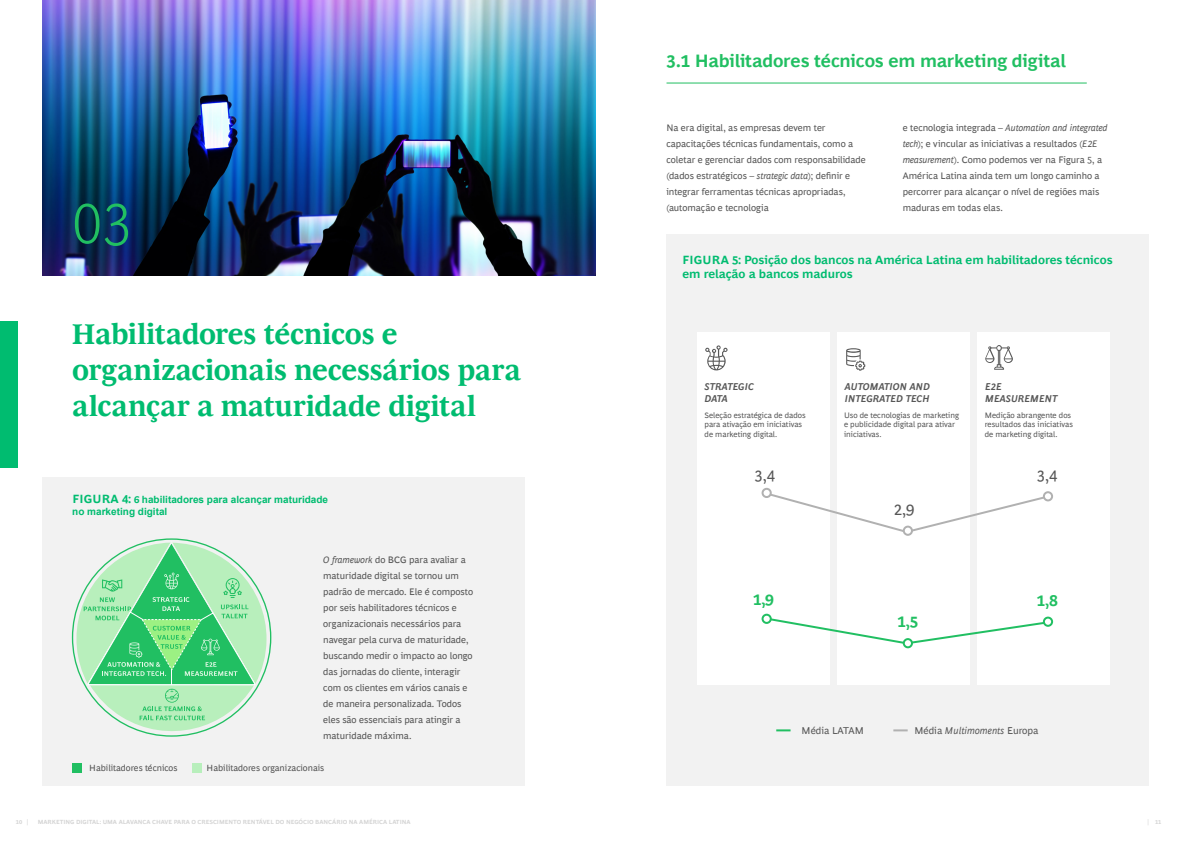
<style>
.page{position:relative;width:1191px;height:842px;background:#fff}
.page>*{position:absolute;margin:0;border:0;box-sizing:border-box;transform-origin:0 0}
.Agenda_numbers{font:300 60px "Henderson BCG Sans";color:#21bf61;scale:.95 1}
.Chapter_Title_01{font:700 29px/36px "Henderson BCG Serif";letter-spacing:-.005em;color:#00bc70}
.Title_02{font:700 18px "Henderson BCG Sans";letter-spacing:-.015em;color:#21bf62}
.t1{font:16px "Henderson BCG Sans";color:#575757}
.t2{font:700 16px "Henderson BCG Sans";color:#21bf62}
.Body_Copy_-_Bullet_B{font:700 12px/14.4px "Henderson BCG Sans";color:#00bc70}
.Body_Copy_-_Bullet_B-2{font:700 10px/12px "Arial";color:#00bc70}
.t3{font:italic 700 10px/12px "Henderson BCG Sans";color:#575757}
.t4{font:italic 10px "Henderson BCG Sans";color:#575757}
.t5{font:10px "Henderson BCG Sans";color:#575757}
.Body_copy_2_column{font:9.5px/16px "Henderson BCG Sans";letter-spacing:-.005em;color:#535353}
.t6{font:9px "Henderson BCG Sans";color:#535353}
.t7{font:8px/9.5px "Henderson BCG Sans";color:#575757}
.t8{font:700 6px "Henderson BCG Sans";color:#d4d4d4}
.s1{font-family:"Henderson BCG Sans";font-size:12px}
.s2{font-family:"Henderson BCG Sans"}
.s3{font-style:italic}
.s4{font-style:normal}
</style>
<div class="page">
<div style="left:666px;top:234px;width:482px;height:551px;background:#f2f2f2"></div>
<div style="left:697px;top:332px;width:132px;height:353px;background:#fff"></div>
<div style="left:837px;top:332px;width:132px;height:353px;background:#fff"></div>
<div style="left:977px;top:332px;width:132px;height:353px;background:#fff"></div>
<svg style="left:768px;top:616px;width:283px;height:29px"></svg>
<svg style="left:768px;top:490px;width:283px;height:44px"></svg>
<svg style="left:985px;top:345px;width:28px;height:25px"></svg>
<svg style="left:846px;top:348px;width:19px;height:23px"></svg>
<svg style="left:705px;top:345px;width:22px;height:25px"></svg>
<svg style="left:893px;top:729px;width:14px;height:2px"></svg>
<svg style="left:776px;top:729px;width:14px;height:2px"></svg>
<div style="left:761px;top:488px;width:10px;height:10px;border:2px solid #b1b1b1;border-radius:50%"></div>
<div style="left:761px;top:614px;width:10px;height:10px;border:2px solid #21bf62;border-radius:50%"></div>
<div style="left:903px;top:527px;width:9px;height:8px;background:#fff;border-radius:50%"></div>
<div style="left:902px;top:526px;width:11px;height:10px;border:2px solid #b1b1b1;border-radius:50%"></div>
<div style="left:903px;top:639px;width:9px;height:8px;background:#fff;border-radius:50%"></div>
<div style="left:902px;top:638px;width:11px;height:10px;border:2px solid #21bf62;border-radius:50%"></div>
<div style="left:1044px;top:492px;width:8px;height:8px;background:#fff;border-radius:50%"></div>
<div style="left:1043px;top:491px;width:10px;height:10px;border:2px solid #b1b1b1;border-radius:50%"></div>
<div style="left:1044px;top:618px;width:8px;height:8px;background:#fff;border-radius:50%"></div>
<div style="left:1043px;top:617px;width:10px;height:10px;border:2px solid #21bf62;border-radius:50%"></div>
<div style="left:43px;top:477px;width:481px;height:308px;background:#f2f2f2"></div>
<img style="left:43px;top:0;width:552px;height:275px">
<div style="left:0;top:322px;width:18px;height:146px;background:#00bc70"></div>
<hr style="left:666px;top:83px;width:420px;height:1px;background:#21bf61">
<div style="left:72px;top:763px;width:10px;height:10px;background:#21bf62"></div>
<div style="left:192px;top:763px;width:9px;height:10px;background:#b8efbc"></div>
<svg style="left:71px;top:541px;width:196px;height:196px"></svg>
<p class="Agenda_numbers" style="left:72px;top:178px;width:64px">03</p>
<p class="Chapter_Title_01" style="left:72px;top:314px;width:450px">Habilitadores técnicos e organizacionais necessários para alcançar a maturidade digital</p>
<p class="Body_Copy_-_Bullet_B-2" style="left:72px;top:493px;width:257px"><span class="s1">FIGURA 4:</span> <span class="s2">6</span> habilitadores para alcançar maturidade no marketing digital</p>
<p class="Body_copy_2_column" style="left:323px;top:551px;width:151px"><span class="s3">O framework</span> do BCG para avaliar a maturidade digital se tornou um padrão de mercado. Ele é composto por seis habilitadores técnicos e organizacionais necessários para navegar pela curva de maturidade, buscando medir o impacto ao longo das jornadas do cliente, interagir com os clientes em vários canais e de maneira personalizada. Todos eles são essenciais para atingir a maturidade máxima.</p>
<p class="t6" style="left:89px;top:761px;width:90px">Habilitadores técnicos</p>
<p class="t6" style="left:207px;top:761px;width:119px">Habilitadores organizacionais</p>
<p class="Title_02" style="left:666px;top:48px;width:401px">3.1 Habilitadores técnicos em marketing digital</p>
<p class="Body_copy_2_column" style="left:666px;top:119px;width:201px">Na era digital, as empresas devem ter capacitações técnicas fundamentais, como a coletar e gerenciar dados com responsabilidade (dados estratégicos – <span class="s3">strategic data</span>); definir e integrar ferramentas técnicas apropriadas, (automação e tecnologia</p>
<p class="Body_copy_2_column" style="left:902px;top:119px;width:206px">e tecnologia integrada – <span class="s3">Automation and integrated tech</span>); e vincular as iniciativas a resultados (<span class="s3">E2E measurement</span>). Como podemos ver na Figura 5, a América Latina ainda tem um longo caminho a percorrer para alcançar o nível de regiões mais maduras em todas elas.</p>
<p class="Body_Copy_-_Bullet_B" style="left:682px;top:252px;width:432px">FIGURA 5: Posição dos bancos na América Latina em habilitadores técnicos em relação a bancos maduros</p>
<p class="t3" style="left:704px;top:380px;width:51px">STRATEGIC<br>DATA</p>
<p class="t3" style="left:845px;top:380px;width:87px">AUTOMATION AND<br>INTEGRATED TECH</p>
<p class="t3" style="left:985px;top:380px;width:74px">E2E<br>MEASUREMENT</p>
<p class="t7" style="left:704px;top:410px;width:103px">Seleção estratégica de dados para ativação em iniciativas de marketing digital.</p>
<p class="t7" style="left:844px;top:410px;width:116px">Uso de tecnologias de marketing e publicidade digital para ativar iniciativas.</p>
<p class="t7" style="left:984px;top:410px;width:90px">Medição abrangente dos resultados das iniciativas de marketing digital.</p>
<h3 class="t1" style="left:754px;top:464px;width:22px">3,4</h3>
<h3 class="t1" style="left:1036px;top:464px;width:22px">3,4</h3>
<h3 class="t1" style="left:893px;top:498px;width:22px">2,9</h3>
<h3 class="t2" style="left:753px;top:588px;width:22px">1,9</h3>
<h3 class="t2" style="left:1036px;top:588px;width:22px">1,8</h3>
<h3 class="t2" style="left:897px;top:610px;width:22px">1,5</h3>
<p class="t5" style="left:801px;top:723px;width:64px">Média LATAM</p>
<p class="t4" style="left:914px;top:723px;width:126px"><span class="s4">Média</span> Multimoments <span class="s4">Europa</span></p>
<p class="t8" style="left:16px;top:817px;width:14px">10 |</p>
<p class="t8" style="left:38px;top:817px;width:374px">MARKETING DIGITAL: UMA ALAVANCA CHAVE PARA O CRESCIMENTO RENTÁVEL DO NEGÓCIO BANCÁRIO NA AMÉRICA LATINA</p>
<p class="t8" style="left:1147px;top:817px;width:16px">| 11</p>
</div>
